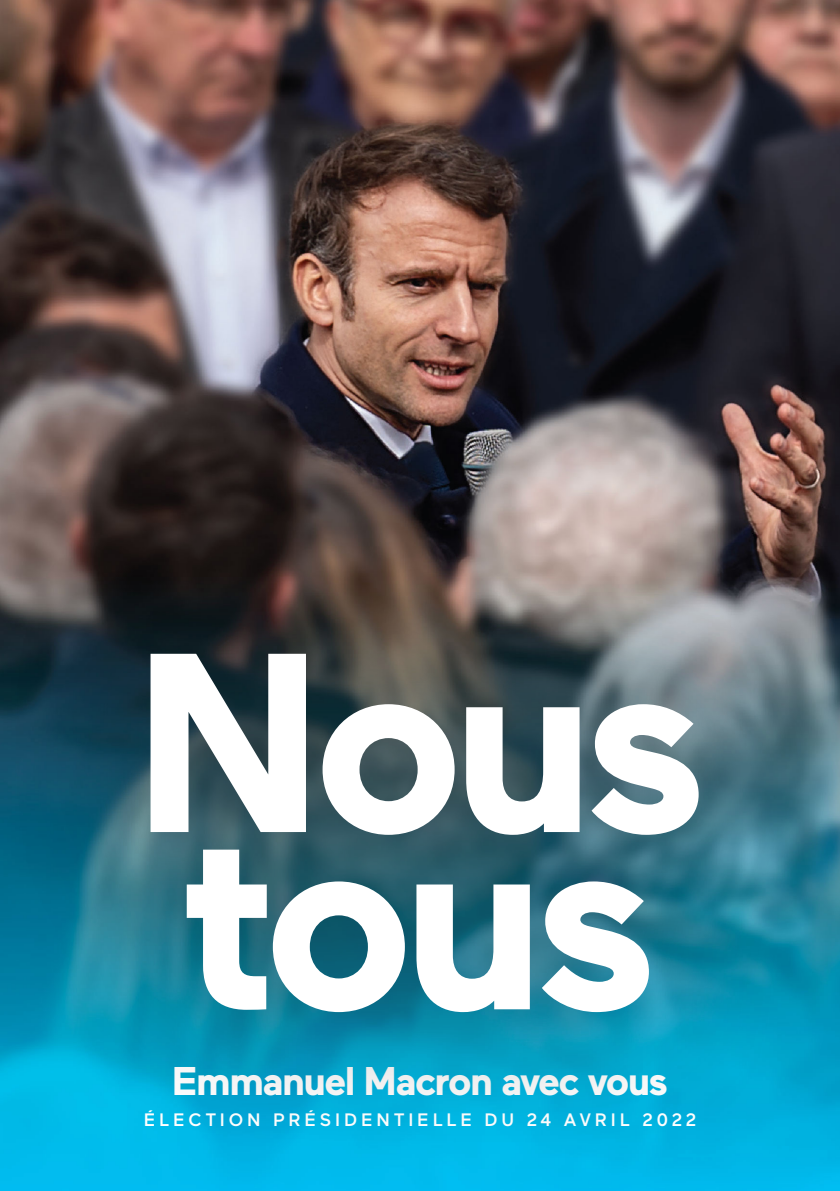
<style>
.page{position:relative;width:840px;height:1191px;background:#fff}
.page>*{position:absolute;margin:0;border:0;box-sizing:border-box;transform-origin:0 0}
.t1{font:700 254.6px "Maax";letter-spacing:-.05em;color:#fff}
.t2{font:700 40px "Maax";letter-spacing:-.045em;color:#fff}
.t3{font:500 18px "Maax";letter-spacing:.215em;color:#fff}
</style>
<div class="page">
<img style="left:0;top:0;width:839px;height:1191px">
<div style="left:9px;top:516px;width:823px;height:635px;background:#231f20;opacity:.75"></div>
<h1 class="t1" style="left:133px;top:553px;width:575px">Nous</h1>
<h1 class="t1" style="left:182px;top:731px;width:476px">tous</h1>
<h2 class="t2" style="left:172px;top:1051px;width:497px">Emmanuel Macron avec vous</h2>
<p class="t3" style="left:144px;top:1106px;width:553px">ÉLECTION PRÉSIDENTIELLE DU 24 AVRIL 2022</p>
</div>
